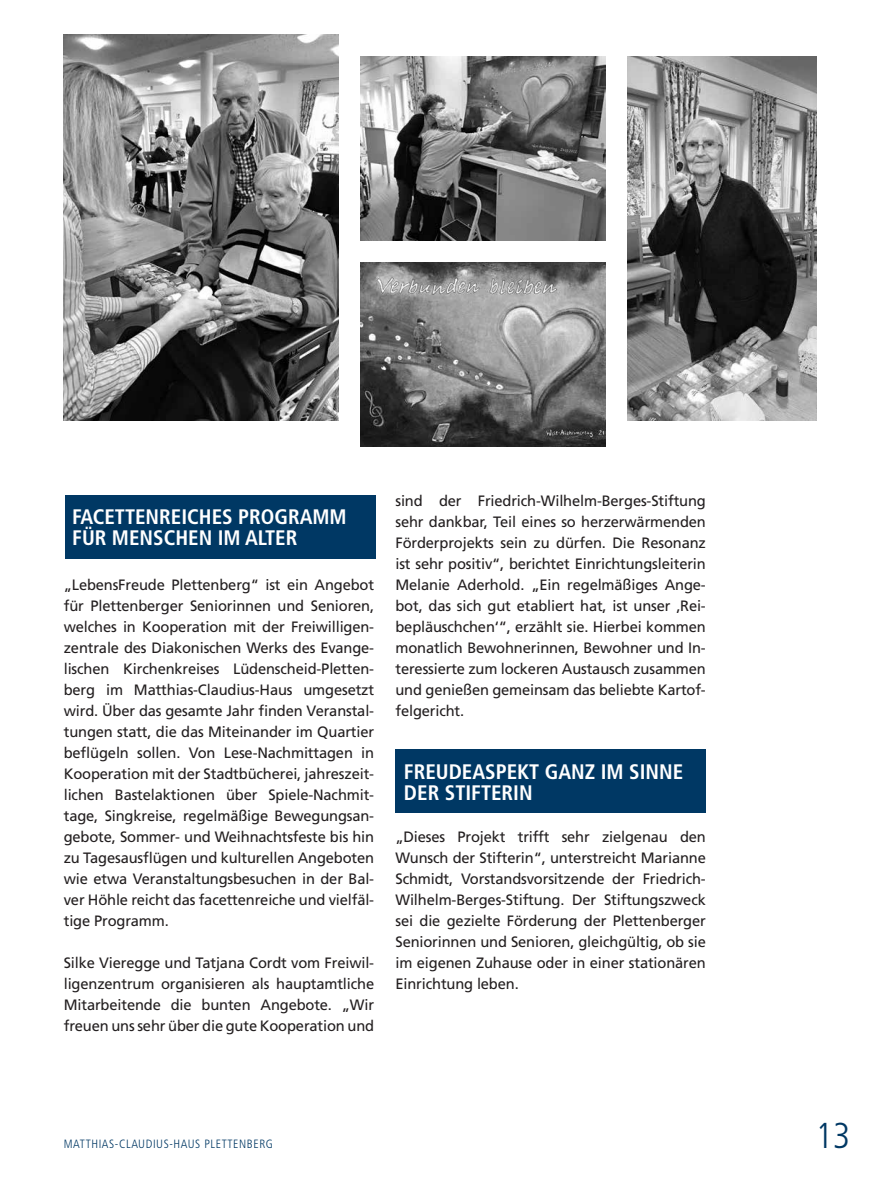
<style>
.page{position:relative;width:893px;height:1191px;background:#fff}
.page>*{position:absolute;margin:0;border:0;box-sizing:border-box;transform-origin:0 0}
.t1{font:300 condensed 36px "Frutiger LT Std";color:#003864}
.t2{font:700 condensed 21px/21px "Frutiger LT Std";color:#fff}
.t3{font:15px/21px "Frutiger LT Std";letter-spacing:-.01em;color:#231f20;text-align:justify}
.t4{font:300 condensed 12px "Frutiger LT Std";letter-spacing:.05em;color:#003864}
</style>
<div class="page">
<div style="left:395px;top:749px;width:311px;height:63px;background:#003864"></div>
<div style="left:65px;top:495px;width:310px;height:63px;background:#003864"></div>
<img style="left:64px;top:34px;width:275px;height:386px">
<img style="left:360px;top:56px;width:246px;height:185px">
<img style="left:360px;top:262px;width:246px;height:184px">
<img style="left:627px;top:56px;width:189px;height:364px">
<h2 class="t2" style="left:72px;top:506px;width:276px">FACETTENREICHES PROGRAMM<br>FÜR MENSCHEN IM ALTER</h2>
<p class="t3" style="left:64px;top:574px;width:312px">„LebensFreude Plettenberg“ ist ein Angebot für Plettenberger Seniorinnen und Senioren, welches in Kooperation mit der Freiwilligen&shy;zentrale des Diakonischen Werks des Evange&shy;lischen Kirchenkreises Lüdenscheid-Pletten&shy;berg im Matthias-Claudius-Haus umgesetzt wird. Über das gesamte Jahr finden Veranstal&shy;tungen statt, die das Miteinander im Quartier beflügeln sollen. Von Lese-Nachmittagen in Kooperation mit der Stadtbücherei, jahreszeit&shy;lichen Bastelaktionen über Spiele-Nachmit&shy;tage, Singkreise, regelmäßige Bewegungsan&shy;gebote, Sommer- und Weihnachtsfeste bis hin zu Tagesausflügen und kulturellen Angeboten wie etwa Veranstaltungsbesuchen in der Bal&shy;ver Höhle reicht das facettenreiche und vielfäl&shy;tige Programm.</p>
<p class="t3" style="left:64px;top:952px;width:312px">Silke Vieregge und Tatjana Cordt vom Freiwil&shy;ligenzentrum organisieren als hauptamtliche Mitarbeitende die bunten Angebote. „Wir freuen uns sehr über die gute Kooperation und</p>
<p class="t3" style="left:395px;top:490px;width:312px">sind der Friedrich-Wilhelm-Berges-Stiftung sehr dankbar, Teil eines so herzerwärmenden Förderprojekts sein zu dürfen. Die Resonanz ist sehr positiv“, berichtet Einrichtungsleiterin Melanie Aderhold. „Ein regelmäßiges Ange&shy;bot, das sich gut etabliert hat, ist unser ‚Rei&shy;bepläuschchen‘“, erzählt sie. Hierbei kommen monatlich Bewohnerinnen, Bewohner und In&shy;teressierte zum lockeren Austausch zusammen und genießen gemeinsam das beliebte Kartof&shy;felgericht.</p>
<h2 class="t2" style="left:404px;top:761px;width:281px">FREUDEASPEKT GANZ IM SINNE<br>DER STIFTERIN</h2>
<p class="t3" style="left:395px;top:826px;width:312px">„Dieses Projekt trifft sehr zielgenau den Wunsch der Stifterin“, unterstreicht Marianne Schmidt, Vorstandsvorsitzende der Friedrich-Wilhelm-Berges-Stiftung. Der Stiftungszweck sei die gezielte Förderung der Plettenberger Seniorinnen und Senioren, gleichgültig, ob sie im eigenen Zuhause oder in einer stationären Einrichtung leben.</p>
<p class="t4" style="left:64px;top:1137px;width:211px">MATTHIAS-CLAUDIUS-HAUS PLETTENBERG</p>
<h1 class="t1" style="left:815px;top:1115px;width:36px">13</h1>
</div>
